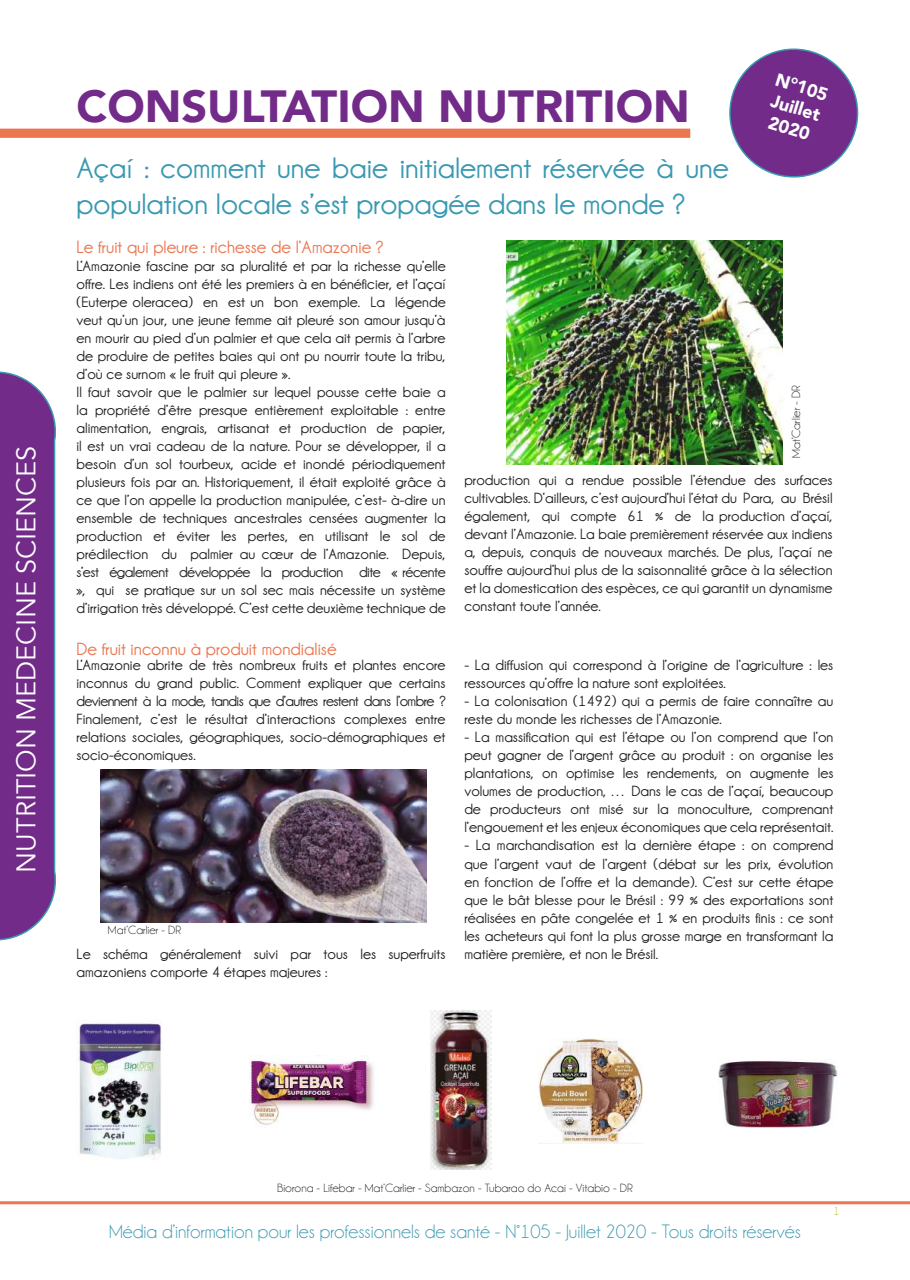
<style>
.page{position:relative;width:910px;height:1280px;background:#fff}
.page>*{position:absolute;margin:0;border:0;box-sizing:border-box;transform-origin:0 0}
.t1{font:900 45px "Avenir";color:#722b89}
.t2{font:700 30px/36px "Champagne&Limousines";color:#3899b1;scale:1.04 1}
.t3{font:27px "Avenir";color:#fff}
.t4{font:19.5px "Champagne&Limousines";color:#3899b1}
.t5{font:700 18px "Champagne&Limousines";color:#eb7650;scale:1.04 1}
.t6{font:900 18px/21.6px "Avenir";color:#fff;text-align:justify}
.t7{font:700 15px/18px "Champagne&Limousines";color:#231f20;scale:1.04 1}
.t8{font:12px "Champagne&Limousines";color:#231f20;scale:1.04 1}
.t9{font:12px "Champagne&Limousines";color:#bbc132}
</style>
<div class="page">
<svg style="left:0;top:129px;width:690px;height:9px;background:#eb7852"></svg>
<div style="left:0;top:371px;width:56px;height:570px;background:#722b89"></div>
<hr style="left:0;top:1201px;width:910px;height:3px;background:#eb7650">
<div style="left:730px;top:49px;width:127px;height:128px;background:#722b89;border-radius:50%"></div>
<img style="left:506px;top:240px;width:276px;height:224px">
<img style="left:101px;top:770px;width:326px;height:153px">
<img style="left:77px;top:1019px;width:84px;height:140px">
<img style="left:249px;top:1058px;width:125px;height:68px">
<img style="left:431px;top:1010px;width:60px;height:159px">
<img style="left:539px;top:1039px;width:103px;height:105px">
<img style="left:719px;top:1059px;width:119px;height:68px">
<h3 class="t3" style="left:10px;top:872px;width:428px;rotate:-90deg">NUTRITION MEDECINE SCIENCES</h3>
<h1 class="t1" style="left:77px;top:67px;width:615px">CONSULTATION NUTRITION</h1>
<p class="t6" style="left:779px;top:68px;width:55px;rotate:17deg">N°105<br>Juillet 2020</p>
<h2 class="t2" style="left:77px;top:150px;width:629px">Açaí : comment une baie initialement réservée à une population locale s’est propagée dans le monde ?</h2>
<p class="t5" style="left:77px;top:236px;width:297px">Le fruit qui pleure : richesse de l’Amazonie ?</p>
<p class="t7" style="left:77px;top:256px;width:356px">L’Amazonie fascine par sa pluralité et par la richesse qu’elle offre. Les indiens ont été les premiers à en bénéficier, et l’açaí (Euterpe oleracea) en est un bon exemple. La légende veut qu’un jour, une jeune femme ait pleuré son amour jusqu’à en mourir au pied d’un palmier et que cela ait permis à l’arbre de produire de petites baies qui ont pu nourrir toute la tribu, d’où ce surnom « le fruit qui pleure ».<br>Il faut savoir que le palmier sur lequel pousse cette baie a la propriété d’être presque entièrement exploitable : entre alimentation, engrais, artisanat et production de papier, il est un vrai cadeau de la nature. Pour se développer, il a besoin d’un sol tourbeux, acide et inondé périodiquement plusieurs fois par an. Historiquement, il était exploité grâce à ce que l’on appelle la production manipulée, c’est- à-dire un ensemble de techniques ancestrales censées augmenter la production et éviter les pertes, en utilisant le sol de prédilection du palmier au cœur de l’Amazonie. Depuis, s’est également développée la production dite « récente », qui se pratique sur un sol sec mais nécessite un système d’irrigation très développé. C’est cette deuxième technique de</p>
<p class="t8" style="left:789px;top:458px;width:72px;rotate:-90deg">Mat’Carlier - DR</p>
<p class="t7" style="left:464px;top:470px;width:356px;text-align:justify">production qui a rendue possible l’étendue des surfaces cultivables. D’ailleurs, c’est aujourd’hui l’état du Para, au Brésil également, qui compte 61 % de la production d’açaí, devant l’Amazonie. La baie premièrement réservée aux indiens a, depuis, conquis de nouveaux marchés. De plus, l’açaí ne souffre aujourd’hui plus de la saisonnalité grâce à la sélection et la domestication des espèces, ce qui garantit un dynamisme constant toute l’année.</p>
<p class="t5" style="left:77px;top:639px;width:252px">De fruit inconnu à produit mondialisé</p>
<p class="t7" style="left:77px;top:656px;width:356px;text-align:justify">L’Amazonie abrite de très nombreux fruits et plantes encore inconnus du grand public. Comment expliquer que certains deviennent à la mode, tandis que d’autres restent dans l’ombre ?<br>Finalement, c’est le résultat d’interactions complexes entre relations sociales, géographiques, socio-démographiques et socio-économiques.</p>
<p class="t8" style="left:108px;top:923px;width:72px">Mat’Carlier - DR</p>
<p class="t7" style="left:77px;top:944px;width:356px">Le schéma généralement suivi par tous les superfruits amazoniens comporte 4 étapes majeures :</p>
<p class="t7" style="left:464px;top:656px;width:356px">- La diffusion qui correspond à l’origine de l’agriculture : les ressources qu’offre la nature sont exploitées.</p>
<p class="t7" style="left:464px;top:692px;width:356px">- La colonisation (1492) qui a permis de faire connaître au reste du monde les richesses de l’Amazonie.</p>
<p class="t7" style="left:464px;top:728px;width:356px;text-align:justify">- La massification qui est l’étape ou l’on comprend que l’on peut gagner de l’argent grâce au produit : on organise les plantations, on optimise les rendements, on augmente les volumes de production, … Dans le cas de l’açaí, beaucoup de producteurs ont misé sur la monoculture, comprenant l’engouement et les enjeux économiques que cela représentait.</p>
<p class="t7" style="left:464px;top:836px;width:356px;text-align:justify">- La marchandisation est la dernière étape : on comprend que l’argent vaut de l’argent (débat sur les prix, évolution en fonction de l’offre et la demande). C’est sur cette étape que le bât blesse pour le Brésil : 99 % des exportations sont réalisées en pâte congelée et 1 % en produits finis : ce sont les acheteurs qui font la plus grosse marge en transformant la matière première, et non le Brésil.</p>
<p class="t8" style="left:277px;top:1181px;width:344px">Biorona - Lifebar - Mat’Carlier - Sambazon - Tubarao do Acai - Vitabio - DR</p>
<h3 class="t4" style="left:109px;top:1220px;width:693px">Média d’information pour les professionnels de santé - N°105 - Juillet 2020 - Tous droits réservés</h3>
<p class="t9" style="left:833px;top:1204px;width:8px">1</p>
</div>
